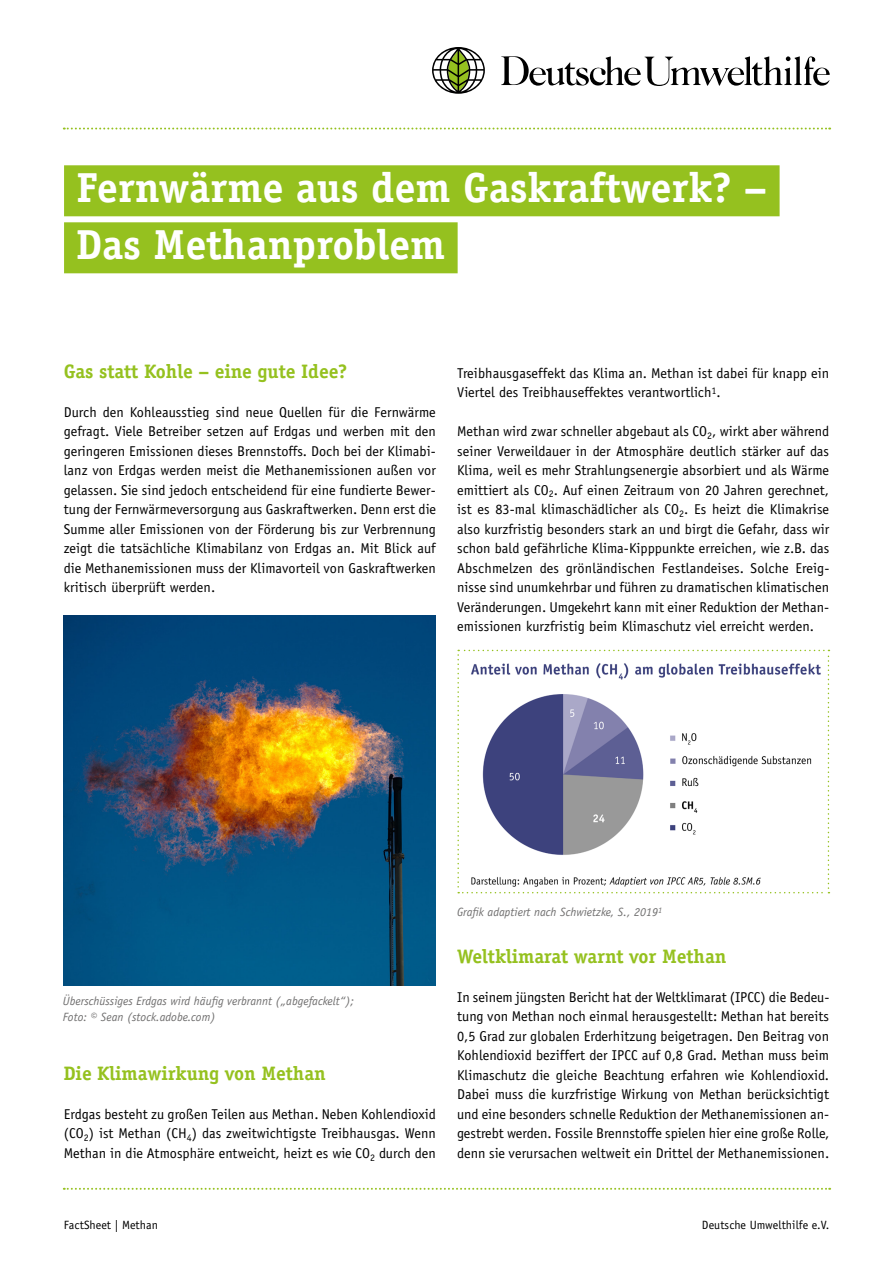
<style>
.page{position:relative;width:893px;height:1263px;background:#fff}
.page>*{position:absolute;margin:0;border:0;box-sizing:border-box;transform-origin:0 0}
.t1{font:700 42px/57px "Officina Serif";color:#fff}
.t2{font:700 19.5px "Officina Serif";letter-spacing:-.005em;color:#95c11f}
.t3{font:14.25px/19.5px "Officina Sans";letter-spacing:.005em;color:#000;text-align:justify}
.t4{font:italic 12px/16.5px "Officina Sans";color:#706f6f}
.t5{font:12px "Officina Sans";letter-spacing:.005em;color:#000}
</style>
<div class="page">
<svg style="left:64px;top:1188px;width:766px;height:2px"></svg>
<img style="left:64px;top:615px;width:372px;height:371px">
<svg style="left:457px;top:650px;width:372px;height:243px"></svg>
<div style="left:64px;top:165px;width:716px;height:51px;background:#95c11f"></div>
<div style="left:64px;top:222px;width:394px;height:51px;background:#95c11f"></div>
<svg style="left:501px;top:56px;width:329px;height:30px"></svg>
<svg style="left:432px;top:47px;width:53px;height:47px"></svg>
<svg style="left:64px;top:128px;width:766px;height:2px"></svg>
<h1 class="t1" style="left:76px;top:159px;width:692px">Fernwärme aus dem Gaskraftwerk? –<br>Das Methanproblem</h1>
<h2 class="t2" style="left:64px;top:359px;width:285px">Gas statt Kohle – eine gute Idee?</h2>
<p class="t3" style="left:64px;top:402px;width:374px">Durch den Kohleausstieg sind neue Quellen für die Fernwärme gefragt. Viele Betreiber setzen auf Erdgas und werben mit den geringeren Emissionen dieses Brennstoffs. Doch bei der Klimabi&shy;lanz von Erdgas werden meist die Methanemissionen außen vor gelassen. Sie sind jedoch entscheidend für eine fundierte Bewer&shy;tung der Fernwärmeversorgung aus Gaskraftwerken. Denn erst die Summe aller Emissionen von der Förderung bis zur Verbrennung zeigt die tatsächliche Klimabilanz von Erdgas an. Mit Blick auf die Methanemissionen muss der Klimavorteil von Gaskraftwerken kritisch überprüft werden.</p>
<p class="t3" style="left:457px;top:363px;width:374px">Treibhausgaseffekt das Klima an. Methan ist dabei für knapp ein<br>Viertel des Treibhauseffektes verantwortlich<sup>1</sup>.</p>
<p class="t3" style="left:457px;top:421px;width:374px">Methan wird zwar schneller abgebaut als CO<sub>2</sub>, wirkt aber während seiner Verweildauer in der Atmosphäre deutlich stärker auf das Klima, weil es mehr Strahlungsenergie absorbiert und als Wärme emittiert als CO<sub>2</sub>. Auf einen Zeitraum von 20 Jahren gerechnet, ist es 83-mal klimaschädlicher als CO<sub>2</sub>. Es heizt die Klimakrise also kurzfristig besonders stark an und birgt die Gefahr, dass wir schon bald gefährliche Klima-Kipppunkte erreichen, wie z.B. das Abschmelzen des grönländischen Festlandeises. Solche Ereig&shy;nisse sind unumkehrbar und führen zu dramatischen klimatischen Veränderungen. Umgekehrt kann mit einer Reduktion der Methan&shy;emissionen kurzfristig beim Klimaschutz viel erreicht werden.</p>
<p class="t4" style="left:63px;top:993px;width:293px">Überschüssiges Erdgas wird häufig verbrannt („abgefackelt“);<br>Foto: © Sean (stock.adobe.com)</p>
<h2 class="t2" style="left:64px;top:1061px;width:263px">Die Klimawirkung von Methan</h2>
<p class="t3" style="left:64px;top:1104px;width:374px">Erdgas besteht zu großen Teilen aus Methan. Neben Kohlendioxid (CO<sub>2</sub>) ist Methan (CH<sub>4</sub>) das zweitwichtigste Treibhausgas. Wenn Methan in die Atmosphäre entweicht, heizt es wie CO<sub>2</sub> durch den</p>
<p class="t4" style="left:457px;top:903px;width:207px">Grafik adaptiert nach Schwietzke, S., 2019<sup>1</sup></p>
<h2 class="t2" style="left:457px;top:944px;width:271px">Weltklimarat warnt vor Methan</h2>
<p class="t3" style="left:457px;top:987px;width:374px">In seinem jüngsten Bericht hat der Weltklimarat (IPCC) die Bedeu&shy;tung von Methan noch einmal herausgestellt: Methan hat bereits 0,5 Grad zur globalen Erderhitzung beigetragen. Den Beitrag von Kohlendioxid beziffert der IPCC auf 0,8 Grad. Methan muss beim Klimaschutz die gleiche Beachtung erfahren wie Kohlendioxid.<br>Dabei muss die kurzfristige Wirkung von Methan berücksichtigt und eine besonders schnelle Reduktion der Methanemissionen an&shy;gestrebt werden. Fossile Brennstoffe spielen hier eine große Rolle, denn sie verursachen weltweit ein Drittel der Methanemissionen.</p>
<p class="t5" style="left:64px;top:1218px;width:96px">FactSheet | Methan</p>
<p class="t5" style="left:702px;top:1218px;width:129px">Deutsche Umwelthilfe e.V.</p>
</div>
